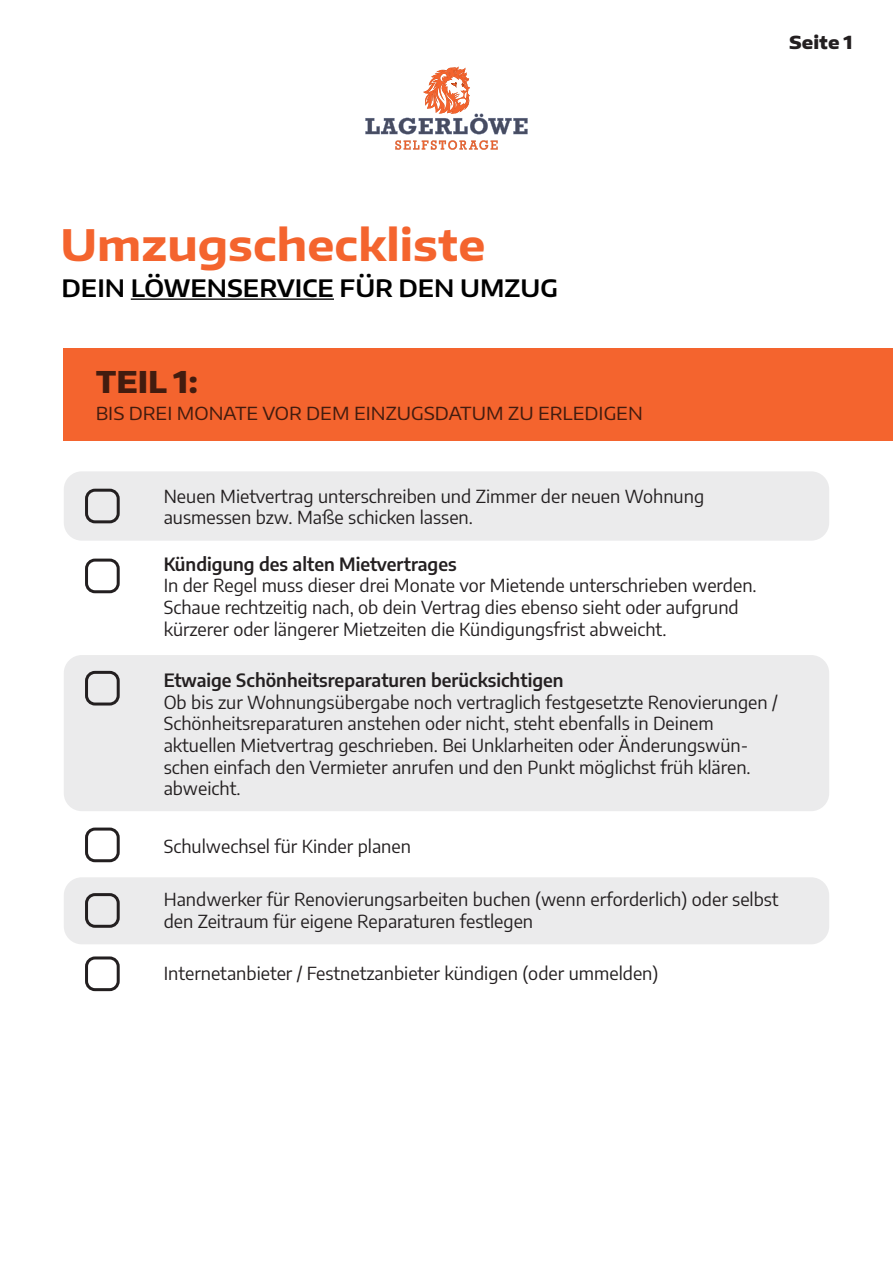
<style>
.page{position:relative;width:893px;height:1263px;background:#fff}
.page>*{position:absolute;margin:0;border:0;box-sizing:border-box;transform-origin:0 0}
.t1{font:700 43.35px "Encode Sans Wide";color:#f4642e}
.t2{font:800 30px "Encode Sans Wide";color:#421c0f}
.t3{font:600 24px "Encode Sans Wide";color:#000}
.t4{font:18px/21.6px "Encode Sans";color:#231f20}
.t5{font:600 18px "Encode Sans";color:#231f20}
.t6{font:18px "Encode Sans Wide";color:#421c0f}
.t7{font:800 18px "Encode Sans Wide";color:#231f20}
</style>
<div class="page">
<svg style="left:365px;top:66px;width:163px;height:84px"></svg>
<div style="left:64px;top:349px;width:829px;height:92px;background:#f4642e"></div>
<hr style="left:131px;top:298px;width:203px;height:2px;background:#000">
<div style="left:64px;top:471px;width:765px;height:70px;background:#ebebec;border-radius:18px"></div>
<div style="left:64px;top:655px;width:765px;height:156px;background:#ebebec;border-radius:18px"></div>
<div style="left:85px;top:489px;width:35px;height:34px;border:3px solid #231f20;border-radius:9px"></div>
<div style="left:85px;top:559px;width:35px;height:34px;border:3px solid #231f20;border-radius:9px"></div>
<div style="left:85px;top:671px;width:35px;height:34px;border:3px solid #231f20;border-radius:9px"></div>
<div style="left:85px;top:827px;width:35px;height:35px;border:3px solid #231f20;border-radius:9px"></div>
<div style="left:64px;top:877px;width:765px;height:67px;background:#ebebec;border-radius:18px"></div>
<div style="left:85px;top:893px;width:35px;height:35px;border:3px solid #231f20;border-radius:9px"></div>
<div style="left:85px;top:956px;width:35px;height:35px;border:3px solid #231f20;border-radius:9px"></div>
<p class="t7" style="left:789px;top:31px;width:65px">Seite 1</p>
<p class="t1" style="left:61px;top:216px;width:426px">Umzugscheckliste</p>
<p class="t3" style="left:62px;top:272px;width:498px">DEIN LÖWENSERVICE FÜR DEN UMZUG</p>
<p class="t2" style="left:96px;top:362px;width:104px">TEIL 1:</p>
<p class="t6" style="left:96px;top:402px;width:549px">BIS DREI MONATE VOR DEM EINZUGSDATUM ZU ERLEDIGEN</p>
<p class="t4" style="left:164px;top:484px;width:542px">Neuen Mietvertrag unterschreiben und Zimmer der neuen Wohnung</p>
<p class="t4" style="left:164px;top:506px;width:311px">ausmessen bzw. Maße schicken lassen.</p>
<p class="t5" style="left:164px;top:551px;width:294px">Kündigung des alten Mietvertrages</p>
<p class="t4" style="left:164px;top:574px;width:594px">In der Regel muss dieser drei Monate vor Mietende unterschrieben werden.<br>Schaue rechtzeitig nach, ob dein Vertrag dies ebenso sieht oder aufgrund kürzerer oder längerer Mietzeiten die Kündigungsfrist abweicht.</p>
<p class="t5" style="left:164px;top:667px;width:401px">Etwaige Schönheitsreparaturen berücksichtigen</p>
<p class="t4" style="left:164px;top:690px;width:615px">Ob bis zur Wohnungsübergabe noch vertraglich festgesetzte Renovierungen / Schönheitsreparaturen anstehen oder nicht, steht ebenfalls in Deinem aktuellen Mietvertrag geschrieben. Bei Unklarheiten oder Änderungswün&shy;schen einfach den Vermieter anrufen und den Punkt möglichst früh klären. abweicht.</p>
<p class="t4" style="left:164px;top:835px;width:249px">Schulwechsel für Kinder planen</p>
<p class="t4" style="left:164px;top:888px;width:616px">Handwerker für Renovierungsarbeiten buchen (wenn erforderlich) oder selbst den Zeitraum für eigene Reparaturen festlegen</p>
<p class="t4" style="left:164px;top:962px;width:496px">Internetanbieter / Festnetzanbieter kündigen (oder ummelden)</p>
</div>
